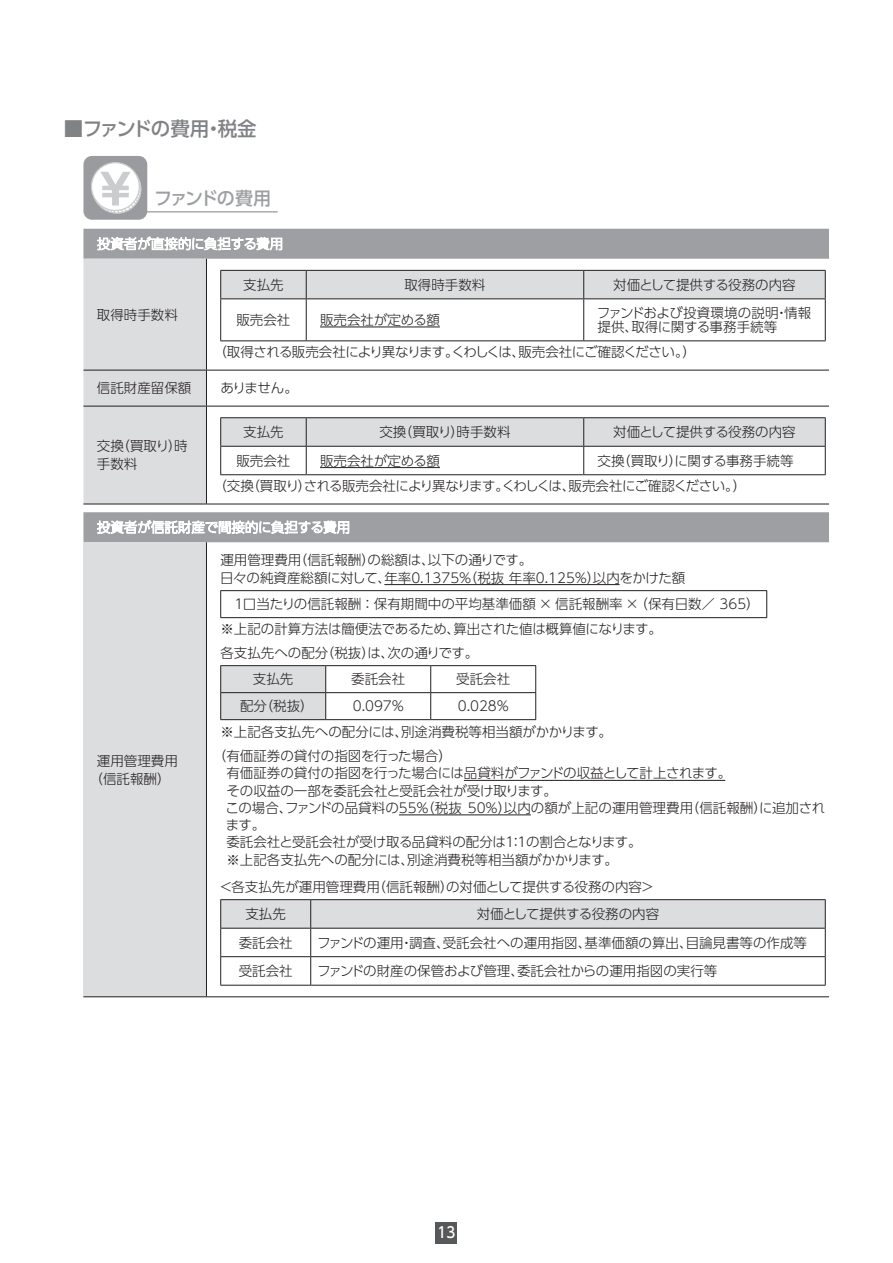
<style>
.page{position:relative;width:893px;height:1263px;background:#fff}
.page>*{position:absolute;margin:0;border:0;box-sizing:border-box;transform-origin:0 0}
.t1{font:500 19.5px "UD Shin Go Pro";letter-spacing:-.06em;color:#808285}
.t2{font:500 18px "UD Shin Go Pro";letter-spacing:-.095em;color:#9d9fa2}
.t3{font:500 15px "UD Shin Go Pro";color:#fff;scale:.9 1}
.t4{font:300 13.5px/17.2px "UD Shin Go Pro";color:#231f20}
.t5{font:300 13.5px/25.5px "UD Shin Go Pro";letter-spacing:-.035em;color:#231f20}
.t6{font:300 13.5px "UD Shin Go Pro";letter-spacing:-.045em;color:#231f20}
</style>
<div class="page">
<div style="left:436px;top:1222px;width:21px;height:21px;background:#57585a"></div>
<div style="left:83px;top:156px;width:64px;height:64px;background:#999b9e;border-radius:9px"></div>
<div style="left:91px;top:163px;width:48px;height:48px;background:#fff;border-radius:50%"></div>
<div style="left:91px;top:162px;width:49px;height:49px;border:1px solid #cbccce;border-radius:50%"></div>
<svg style="left:100px;top:172px;width:42px;height:42px"></svg>
<hr style="left:128px;top:211px;width:150px;height:1px;background:#999b9e">
<svg style="left:83px;top:229px;width:746px;height:313px"></svg>
<div style="left:83px;top:259px;width:123px;height:245px;background:#dcdddf"></div>
<div style="left:83px;top:542px;width:123px;height:455px;background:#dcdddf"></div>
<hr style="left:206px;top:259px;width:1px;height:111px;background:#231f20">
<hr style="left:83px;top:370px;width:123px;height:1px;background:#231f20">
<hr style="left:206px;top:370px;width:623px;height:1px;background:#231f20">
<hr style="left:206px;top:370px;width:1px;height:36px;background:#231f20">
<hr style="left:83px;top:406px;width:123px;height:1px;background:#231f20">
<hr style="left:206px;top:406px;width:623px;height:1px;background:#231f20">
<hr style="left:206px;top:406px;width:1px;height:98px;background:#231f20">
<hr style="left:83px;top:504px;width:123px;height:1px;background:#231f20">
<hr style="left:206px;top:504px;width:623px;height:1px;background:#231f20">
<hr style="left:83px;top:996px;width:123px;height:1px;background:#231f20">
<hr style="left:206px;top:996px;width:623px;height:1px;background:#231f20">
<hr style="left:206px;top:542px;width:1px;height:454px;background:#231f20">
<svg style="left:97px;top:236px;width:185px;height:15px"></svg>
<div style="left:220px;top:270px;width:606px;height:28px;background:#dcdddf"></div>
<hr style="left:220px;top:298px;width:86px;height:1px;background:#231f20">
<hr style="left:220px;top:299px;width:1px;height:41px;background:#231f20">
<hr style="left:306px;top:298px;width:278px;height:1px;background:#231f20">
<hr style="left:306px;top:299px;width:1px;height:41px;background:#231f20">
<hr style="left:584px;top:298px;width:242px;height:1px;background:#231f20">
<hr style="left:583px;top:299px;width:1px;height:41px;background:#231f20">
<hr style="left:825px;top:299px;width:1px;height:41px;background:#231f20">
<hr style="left:220px;top:340px;width:86px;height:1px;background:#231f20">
<hr style="left:306px;top:340px;width:278px;height:1px;background:#231f20">
<hr style="left:584px;top:340px;width:242px;height:1px;background:#231f20">
<hr style="left:320px;top:327px;width:120px;height:1px;background:#231f20">
<hr style="left:220px;top:417px;width:86px;height:1px;background:#231f20">
<hr style="left:306px;top:417px;width:278px;height:1px;background:#231f20">
<hr style="left:584px;top:417px;width:242px;height:1px;background:#231f20">
<svg style="left:220px;top:418px;width:606px;height:56px"></svg>
<hr style="left:220px;top:474px;width:86px;height:1px;background:#231f20">
<hr style="left:306px;top:474px;width:278px;height:1px;background:#231f20">
<hr style="left:584px;top:474px;width:242px;height:1px;background:#231f20">
<hr style="left:320px;top:467px;width:120px;height:1px;background:#231f20">
<svg style="left:97px;top:520px;width:252px;height:14px"></svg>
<hr style="left:384px;top:584px;width:236px;height:1px;background:#231f20">
<hr style="left:220px;top:590px;width:547px;height:1px;background:#231f20">
<svg style="left:220px;top:591px;width:1px;height:26px"></svg>
<svg style="left:766px;top:591px;width:1px;height:26px"></svg>
<hr style="left:220px;top:617px;width:547px;height:1px;background:#231f20">
<hr style="left:220px;top:665px;width:106px;height:1px;background:#231f20">
<hr style="left:326px;top:665px;width:105px;height:1px;background:#231f20">
<hr style="left:431px;top:665px;width:105px;height:1px;background:#231f20">
<hr style="left:326px;top:692px;width:105px;height:1px;background:#231f20">
<svg style="left:220px;top:666px;width:106px;height:53px;background:#d4d5d7"></svg>
<hr style="left:431px;top:692px;width:105px;height:1px;background:#231f20">
<svg style="left:430px;top:666px;width:1px;height:53px"></svg>
<svg style="left:535px;top:666px;width:1px;height:53px"></svg>
<hr style="left:220px;top:719px;width:106px;height:1px;background:#231f20">
<hr style="left:326px;top:719px;width:105px;height:1px;background:#231f20">
<hr style="left:431px;top:719px;width:105px;height:1px;background:#231f20">
<hr style="left:464px;top:780px;width:261px;height:1px;background:#231f20">
<hr style="left:399px;top:814px;width:132px;height:1px;background:#231f20">
<hr style="left:220px;top:899px;width:91px;height:1px;background:#231f20">
<hr style="left:311px;top:899px;width:515px;height:1px;background:#231f20">
<svg style="left:220px;top:900px;width:606px;height:85px"></svg>
<hr style="left:220px;top:985px;width:91px;height:1px;background:#231f20">
<hr style="left:311px;top:985px;width:515px;height:1px;background:#231f20">
<h1 class="t1" style="left:64px;top:112px;width:194px">■ファンドの費用・税金</h1>
<h2 class="t2" style="left:154px;top:184px;width:118px">ファンドの費用</h2>
<p class="t4" style="left:97px;top:305px;width:82px">取得時手数料</p>
<p class="t4" style="left:243px;top:275px;width:42px">支払先</p>
<p class="t4" style="left:404px;top:275px;width:82px">取得時手数料</p>
<p class="t4" style="left:613px;top:275px;width:184px">対価として提供する役務の内容</p>
<p class="t4" style="left:236px;top:311px;width:55px">販売会社</p>
<p class="t4" style="left:320px;top:311px;width:121px">販売会社が定める額</p>
<p class="t4" style="left:597px;top:306px;width:216px;line-height:13.5px">ファンドおよび投資環境の説明・情報提供、取得に関する事務手続等</p>
<p class="t6" style="left:213px;top:341px;width:484px">（取得される販売会社により異なります。くわしくは、販売会社にご確認ください。）</p>
<p class="t4" style="left:97px;top:379px;width:96px">信託財産留保額</p>
<p class="t4" style="left:220px;top:379px;width:79px">ありません。</p>
<p class="t4" style="left:97px;top:437px;width:92px;line-height:18px">交換（買取り）時手数料</p>
<p class="t4" style="left:90px;top:751px;width:90px;line-height:18px;text-align:center">運用管理費用（信託報酬）</p>
<p class="t4" style="left:243px;top:423px;width:42px">支払先</p>
<p class="t4" style="left:379px;top:423px;width:133px">交換（買取り）時手数料</p>
<p class="t4" style="left:613px;top:423px;width:184px">対価として提供する役務の内容</p>
<p class="t4" style="left:236px;top:451px;width:55px">販売会社</p>
<p class="t4" style="left:320px;top:451px;width:121px">販売会社が定める額</p>
<p class="t5" style="left:213px;top:447px;width:582px;text-indent:384px">交換（買取り）に関する事務手続等（交換（買取り）される販売会社により異なります。くわしくは、販売会社にご確認ください。）</p>
<p class="t4" style="left:220px;top:551px;width:467px">運用管理費用（信託報酬）の総額は、以下の通りです。<br>日々の純資産総額に対して、年率0.1375％（税抜 年率0.125％）以内をかけた額</p>
<p class="t4" style="left:220px;top:591px;width:541px;line-height:24.6px;text-indent:12px">１口当たりの信託報酬 ：保有期間中の平均基準価額 × 信託報酬率 × （保有日数／ 365）※上記の計算方法は簡便法であるため、算出された値は概算値になります。<br>各支払先への配分（税抜）は、次の通りです。</p>
<p class="t4" style="left:253px;top:670px;width:42px">支払先</p>
<p class="t4" style="left:351px;top:670px;width:56px">委託会社</p>
<p class="t4" style="left:456px;top:670px;width:55px">受託会社</p>
<p class="t4" style="left:240px;top:697px;width:75px">配分（税抜）</p>
<p class="t4" style="left:353px;top:697px;width:53px">0.097％</p>
<p class="t4" style="left:220px;top:693px;width:393px;line-height:26px;text-indent:237px">0.028％<br>※上記各支払先への配分には、別途消費税等相当額がかかります。</p>
<p class="t4" style="left:226px;top:747px;width:601px;text-indent:-13px">（有価証券の貸付の指図を行った場合）<br>有価証券の貸付の指図を行った場合には品貸料がファンドの収益として計上されます。<br>その収益の一部を委託会社と受託会社が受け取ります。<br>この場合、ファンドの品貸料の55％（税抜 50％）以内の額が上記の運用管理費用（信託報酬）に追加されます。<br>委託会社と受託会社が受け取る品貸料の配分は１：１の割合となります。<br>※上記各支払先への配分には、別途消費税等相当額がかかります。</p>
<p class="t4" style="left:245px;top:872px;width:410px;line-height:27.3px;text-indent:-26px">＜各支払先が運用管理費用（信託報酬）の対価として提供する役務の内容＞支払先</p>
<p class="t4" style="left:477px;top:905px;width:184px">対価として提供する役務の内容</p>
<p class="t4" style="left:239px;top:933px;width:55px">委託会社</p>
<p class="t4" style="left:317px;top:933px;width:491px">ファンドの運用・調査、受託会社への運用指図、基準価額の算出、目論見書等の作成等</p>
<p class="t4" style="left:239px;top:962px;width:55px">受託会社</p>
<p class="t4" style="left:317px;top:962px;width:402px">ファンドの財産の保管および管理、委託会社からの運用指図の実行等</p>
<p class="t3" style="left:438px;top:1220px;width:21px">13</p>
</div>
